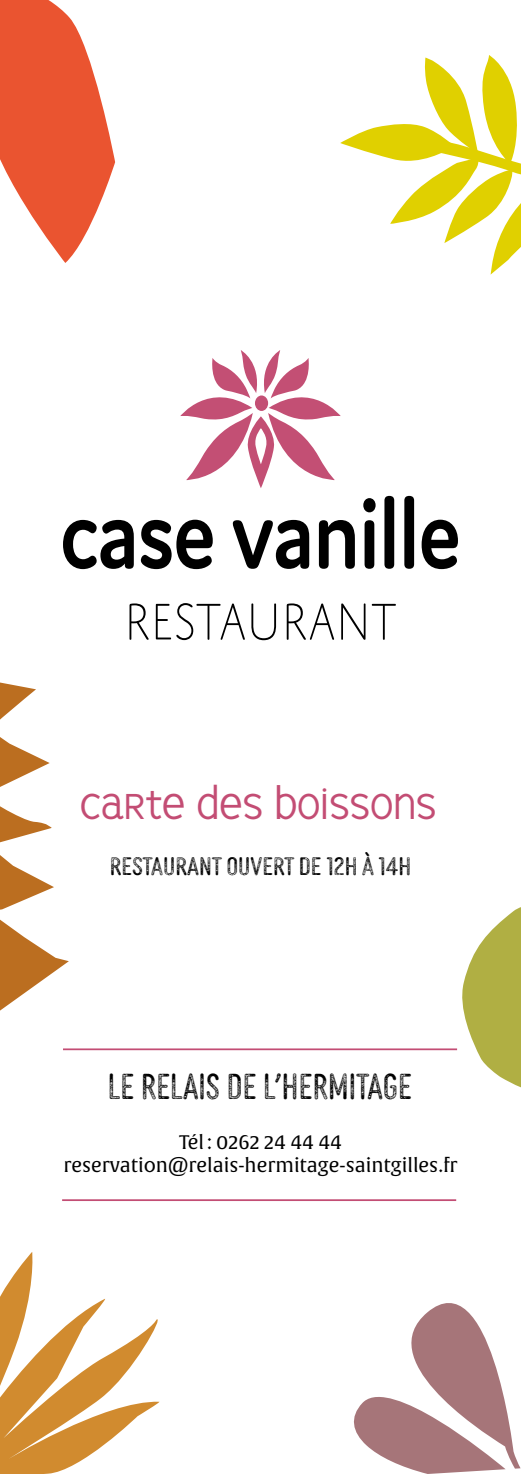
<style>
.page{position:relative;width:521px;height:1474px;background:#fff}
.page>*{position:absolute;margin:0;border:0;box-sizing:border-box;transform-origin:0 0}
.t1{font:35px "Diazo MVB Rough 2 Ex Cond";color:#000}
.t2{font:35px "Big Smalls";letter-spacing:.015em;color:#c34d74}
.t3{font:24.5px "Diazo MVB Rough 2 Ex Cond";color:#000;scale:1.1 1}
.t4{font:19.25px/23.1px "Alverata Irregular";color:#000;text-align:center}
</style>
<div class="page">
<svg style="left:0;top:0;width:115px;height:263px"></svg>
<svg style="left:340px;top:55px;width:181px;height:219px"></svg>
<svg style="left:0;top:1252px;width:160px;height:221px"></svg>
<svg style="left:0;top:682px;width:69px;height:329px"></svg>
<svg style="left:411px;top:1303px;width:109px;height:165px;fill:#a67579"></svg>
<svg style="left:511px;top:1324px;width:9px;height:143px"></svg>
<svg style="left:354px;top:1377px;width:151px;height:96px"></svg>
<svg style="left:457px;top:907px;width:64px;height:181px"></svg>
<svg style="left:63px;top:520px;width:71px;height:49px"></svg>
<svg style="left:141px;top:519px;width:72px;height:50px"></svg>
<svg style="left:233px;top:520px;width:76px;height:49px"></svg>
<svg style="left:319px;top:520px;width:36px;height:49px"></svg>
<svg style="left:363px;top:498px;width:13px;height:71px"></svg>
<div style="left:384px;top:496px;width:10px;height:73px;background:#000;border-radius:5px"></div>
<div style="left:404px;top:496px;width:10px;height:73px;background:#000;border-radius:5px"></div>
<svg style="left:422px;top:519px;width:36px;height:50px"></svg>
<svg style="left:129px;top:603px;width:20px;height:36px"></svg>
<svg style="left:156px;top:603px;width:89px;height:37px"></svg>
<svg style="left:251px;top:603px;width:25px;height:37px"></svg>
<svg style="left:287px;top:603px;width:47px;height:36px"></svg>
<svg style="left:341px;top:603px;width:24px;height:36px"></svg>
<svg style="left:372px;top:604px;width:24px;height:35px"></svg>
<svg style="left:180px;top:350px;width:161px;height:138px"></svg>
<hr style="left:63px;top:1048px;width:394px;height:2px;background:#c34d74">
<hr style="left:62px;top:1199px;width:394px;height:1px;background:#c34d74">
<h1 class="t2" style="left:81px;top:784px;width:357px">CARTE DES BOISSONS</h1>
<p class="t3" style="left:110px;top:847px;width:273px">RESTAURANT OUVERT DE 12H À 14H</p>
<h1 class="t1" style="left:108px;top:1059px;width:306px">LE RELAIS DE L’HERMITAGE</h1>
<p class="t4" style="left:64px;top:1131px;width:395px">Tél : 0262 24 44 44 reservation@relais-hermitage-saintgilles.fr</p>
</div>
